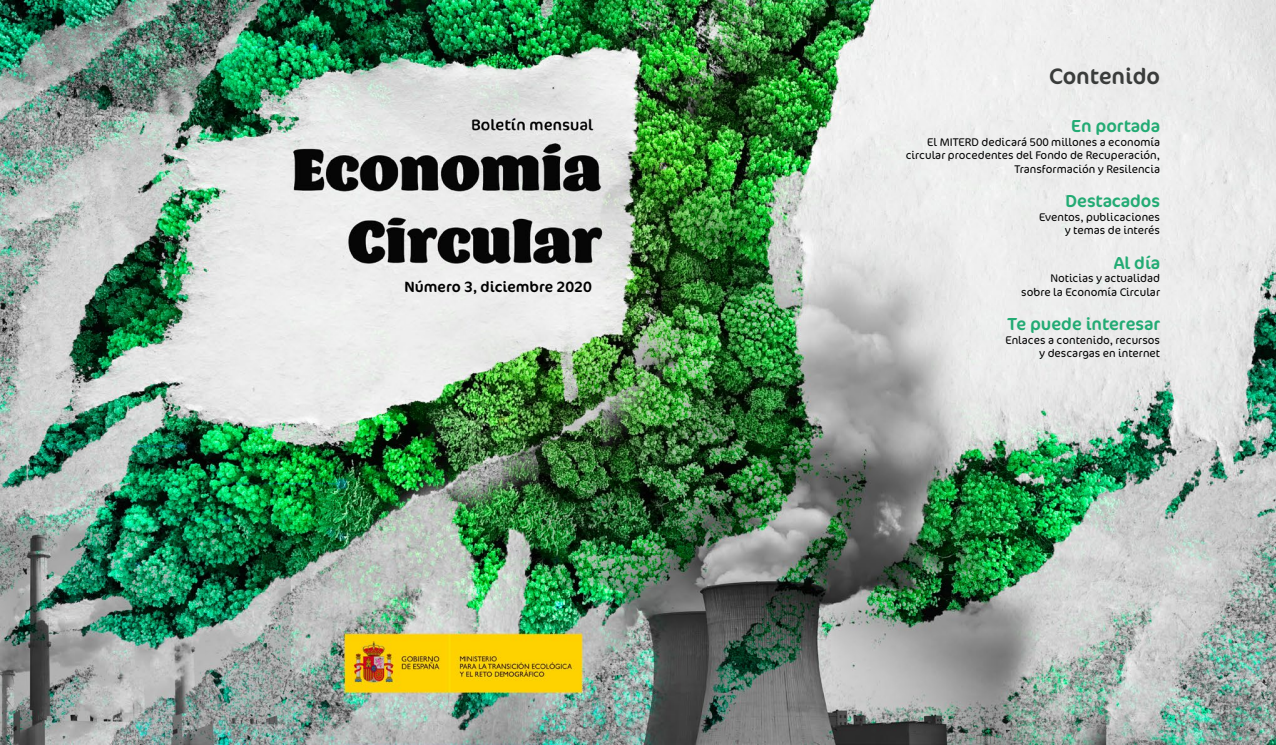
<style>
.page{position:relative;width:1276px;height:745px;background:#fff}
.page>*{position:absolute;margin:0;border:0;box-sizing:border-box;transform-origin:0 0}
.t1{font:22.5px "Cocon Pro";color:#3a3c3b}
.t2{font:17.5px "Cocon Pro";color:#23ab74}
.t3{font:15px "Cocon Pro";color:#000}
.t4{font:300 11.25px/13.5px "Cocon Pro";color:#000;text-align:right}
</style>
<div class="page">
<img style="left:0;top:0;width:1276px;height:744px">
<p class="t3" style="left:404px;top:276px;width:189px">Número 3, diciembre 2020</p>
<p class="t1" style="left:1049px;top:61px;width:112px">Contenido</p>
<p class="t2" style="left:1071px;top:114px;width:90px">En portada</p>
<p class="t4" style="left:906px;top:135px;width:256px">El MITERD dedicará 500 millones a economía circular procedentes del Fondo de Recuperación,<br>Transformación y Resilencia</p>
<p class="t2" style="left:1065px;top:189px;width:96px">Destacados</p>
<p class="t4" style="left:1039px;top:210px;width:122px">Eventos, publicaciones</p>
<p class="t4" style="left:1064px;top:223px;width:97px">y temas de interés</p>
<p class="t2" style="left:1113px;top:251px;width:48px">Al día</p>
<p class="t4" style="left:1050px;top:271px;width:111px">Noticias y actualidad</p>
<p class="t4" style="left:1021px;top:285px;width:140px">sobre la Economía Circular</p>
<p class="t2" style="left:1007px;top:312px;width:154px">Te puede interesar</p>
<p class="t4" style="left:1005px;top:333px;width:156px">Enlaces a contenido, recursos</p>
<p class="t4" style="left:1039px;top:346px;width:122px">y descargas en internet</p>
</div>
